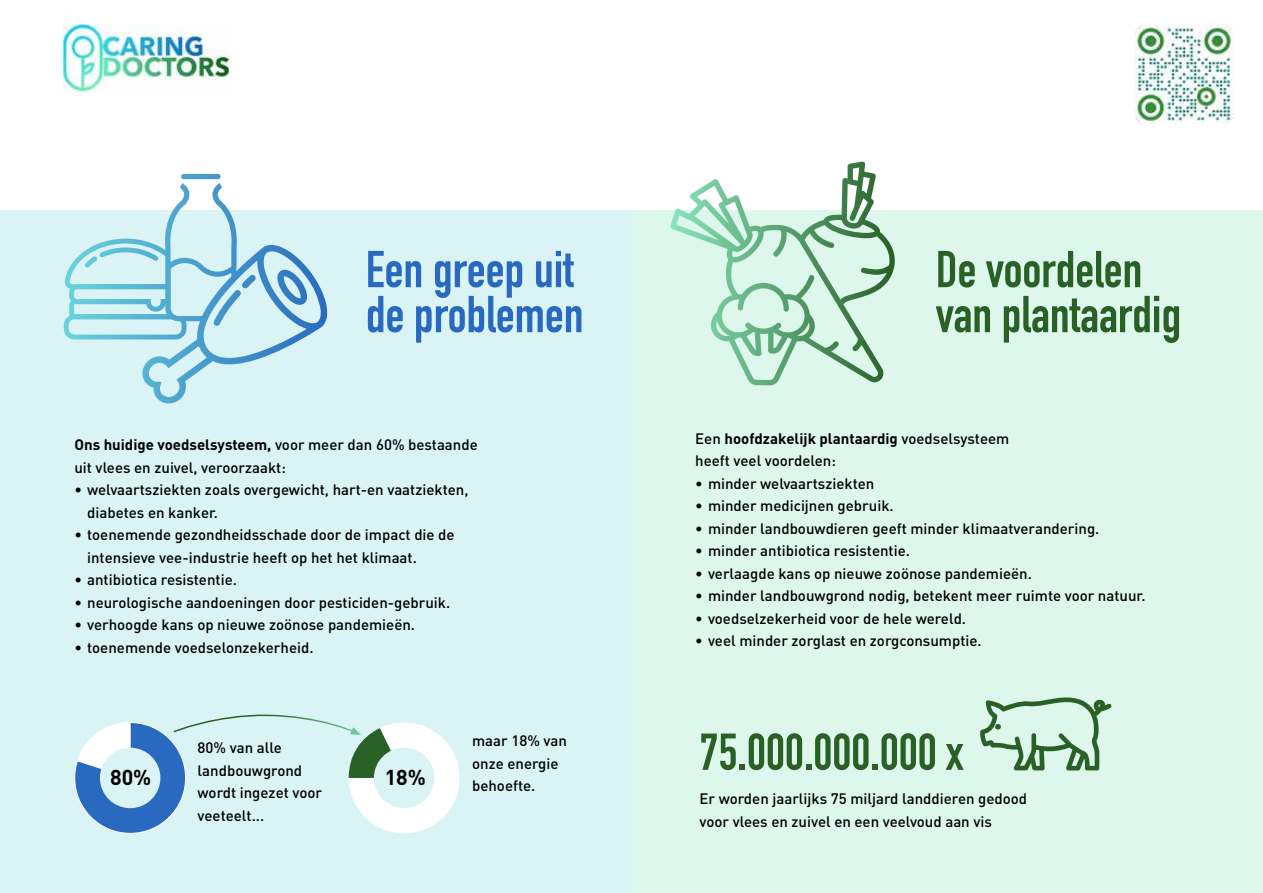
<style>
.page{position:relative;width:1263px;height:893px;background:#fff}
.page>*{position:absolute;margin:0;border:0;box-sizing:border-box;transform-origin:0 0}
.t1{font:700 51px/45px "DIN Condensed";color:#296026}
.t2{font:700 51px/45px "DIN Condensed";color:#2969bf}
.t3{font:700 21.3px "DIN";color:#000}
.t4{font:500 15px/22.5px "DIN";color:#000}
.s1{font-weight:700}
</style>
<div class="page">
<div style="left:631px;top:210px;width:632px;height:683px;background:#def7ec"></div>
<img style="left:64px;top:24px;width:167px;height:66px">
<div style="left:0;top:210px;width:632px;height:683px;background:#daf4f6"></div>
<svg style="left:64px;top:174px;width:264px;height:230px"></svg>
<svg style="left:670px;top:162px;width:225px;height:223px"></svg>
<img style="left:1134px;top:24px;width:99px;height:99px">
<svg style="left:980px;top:697px;width:132px;height:73px"></svg>
<svg style="left:74px;top:714px;width:386px;height:120px"></svg>
<h1 class="t2" style="left:366px;top:247px;width:219px">Een greep uit de problemen</h1>
<h1 class="t1" style="left:936px;top:247px;width:247px">De voordelen van plantaardig</h1>
<p class="t4" style="left:74px;top:433px;width:405px"><span class="s1">Ons huidige voedselsysteem,</span> voor meer dan 60% bestaande uit vlees en zuivel, veroorzaakt:</p>
<p class="t4" style="left:87px;top:478px;width:383px;text-indent:-13px">• welvaartsziekten zoals overgewicht, hart-en vaatziekten, diabetes en kanker.</p>
<p class="t4" style="left:87px;top:523px;width:369px;text-indent:-13px">• toenemende gezondheidsschade door de impact die de intensieve vee-industrie heeft op het het klimaat.</p>
<p class="t4" style="left:74px;top:568px;width:164px">• antibiotica resistentie.</p>
<p class="t4" style="left:74px;top:591px;width:377px">• neurologische aandoeningen door pesticiden-gebruik.</p>
<p class="t4" style="left:74px;top:613px;width:342px">• verhoogde kans op nieuwe zoönose pandemieën.</p>
<p class="t4" style="left:74px;top:636px;width:241px">• toenemende voedselonzekerheid.</p>
<p class="t4" style="left:695px;top:426px;width:316px">Een <span class="s1">hoofdzakelijk plantaardig</span> voedselsysteem heeft veel voordelen:</p>
<p class="t4" style="left:695px;top:471px;width:181px">• minder welvaartsziekten</p>
<p class="t4" style="left:695px;top:494px;width:200px">• minder medicijnen gebruik.</p>
<p class="t4" style="left:695px;top:516px;width:406px">• minder landbouwdieren geeft minder klimaatverandering.</p>
<p class="t4" style="left:695px;top:539px;width:216px">• minder antibiotica resistentie.</p>
<p class="t4" style="left:695px;top:561px;width:338px">• verlaagde kans op nieuwe zoönose pandemieën.</p>
<p class="t4" style="left:695px;top:584px;width:452px">• minder landbouwgrond nodig, betekent meer ruimte voor natuur.</p>
<p class="t4" style="left:695px;top:606px;width:272px">• voedselzekerheid voor de hele wereld.</p>
<p class="t4" style="left:695px;top:629px;width:288px">• veel minder zorglast en zorgconsumptie.</p>
<p class="t4" style="left:198px;top:736px;width:126px">80% van alle landbouwgrond wordt ingezet voor veeteelt...</p>
<h1 class="t1" style="left:699px;top:729px;width:265px">75.000.000.000 x</h1>
<p class="t4" style="left:472px;top:729px;width:96px">maar 18% van onze energie behoefte.</p>
<h2 class="t3" style="left:110px;top:764px;width:43px">80%</h2>
<h2 class="t3" style="left:385px;top:764px;width:43px">18%</h2>
<p class="t4" style="left:699px;top:787px;width:329px">Er worden jaarlijks 75 miljard landdieren gedood voor vlees en zuivel en een veelvoud aan vis</p>
</div>
